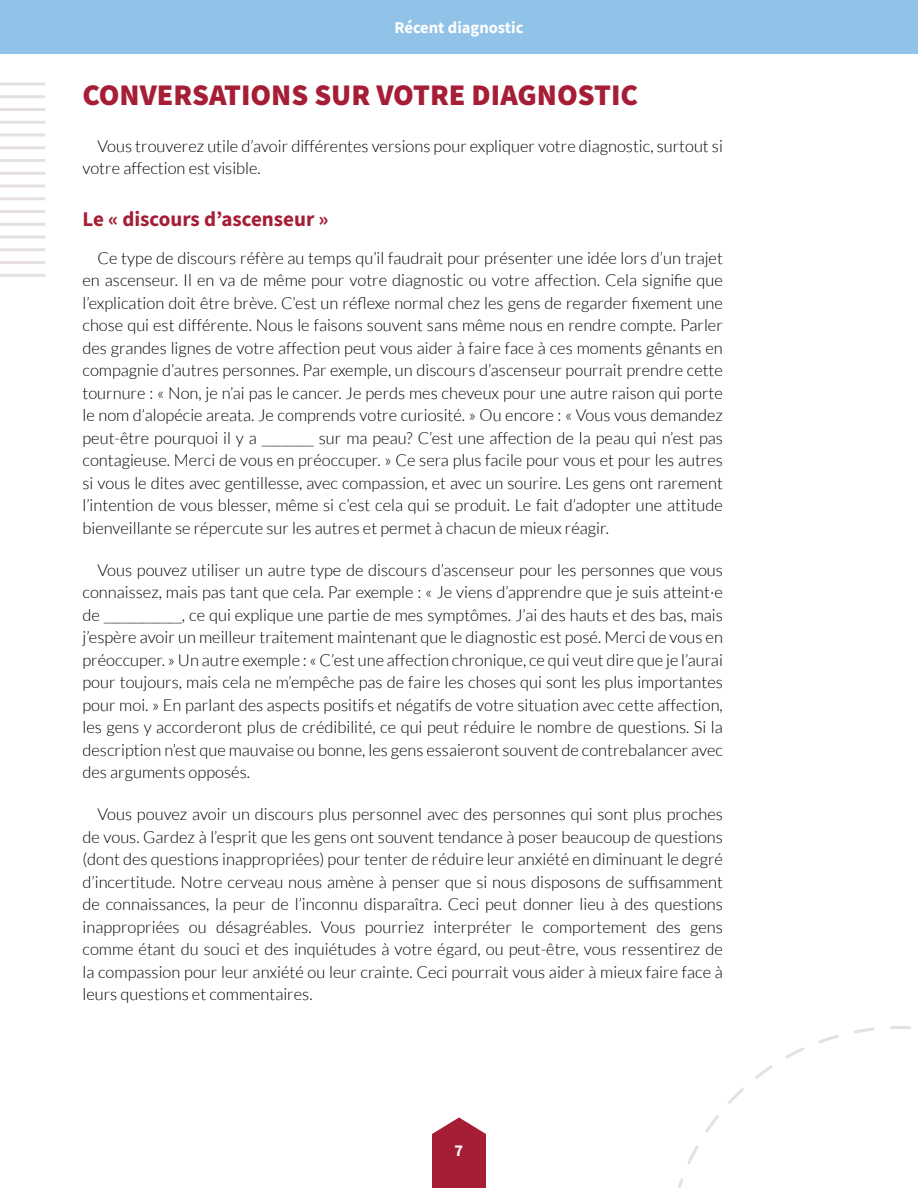
<style>
.page{position:relative;width:918px;height:1188px;background:#fff}
.page>*{position:absolute;margin:0;border:0;box-sizing:border-box;transform-origin:0 0}
.t1{font:900 30px "Source Sans Pro";color:#a61d36}
.t2{font:700 21px "Source Sans Pro";color:#a61d36}
.t3{font:300 16.5px/22.5px "Lato";color:#000;text-align:justify}
.t4{font:700 16.5px "Source Sans Pro";color:#fff}
</style>
<div class="page">
<div style="left:0;top:0;width:918px;height:54px;background:#91c2e8"></div>
<svg style="left:432px;top:1117px;width:54px;height:71px;background:#b0384e"></svg>
<hr style="left:0;top:82px;width:45px;height:4px;background:#ece7eb">
<hr style="left:0;top:95px;width:45px;height:3px;background:#e6e0e5">
<hr style="left:0;top:108px;width:45px;height:3px;background:#e6e0e5">
<hr style="left:0;top:121px;width:45px;height:3px;background:#e6e0e5">
<hr style="left:0;top:134px;width:45px;height:3px;background:#e6e0e5">
<hr style="left:0;top:146px;width:45px;height:3px;background:#e6e0e5">
<hr style="left:0;top:159px;width:45px;height:3px;background:#e6e0e5">
<hr style="left:0;top:172px;width:45px;height:3px;background:#e6e0e5">
<hr style="left:0;top:185px;width:45px;height:3px;background:#e6e0e5">
<hr style="left:0;top:197px;width:45px;height:3px;background:#e6e0e5">
<hr style="left:0;top:210px;width:45px;height:3px;background:#e6e0e5">
<hr style="left:0;top:223px;width:45px;height:3px;background:#e6e0e5">
<hr style="left:0;top:236px;width:45px;height:3px;background:#e6e0e5">
<hr style="left:0;top:248px;width:45px;height:3px;background:#e6e0e5">
<hr style="left:0;top:261px;width:45px;height:3px;background:#e6e0e5">
<hr style="left:0;top:274px;width:45px;height:3px;background:#e6e0e5">
<svg style="left:677px;top:1026px;width:234px;height:162px"></svg>
<p class="t4" style="left:395px;top:17px;width:130px">Récent diagnostic</p>
<h1 class="t1" style="left:82px;top:74px;width:557px">CONVERSATIONS SUR VOTRE DIAGNOSTIC</h1>
<p class="t3" style="left:83px;top:134px;width:642px;text-indent:15px">Vous trouverez utile d’avoir différentes versions pour expliquer votre diagnostic, surtout si votre affection est visible.</p>
<p class="t2" style="left:82px;top:205px;width:248px">Le « discours d’ascenseur »</p>
<p class="t3" style="left:83px;top:247px;width:642px;text-indent:15px">Ce type de discours réfère au temps qu’il faudrait pour présenter une idée lors d’un trajet en ascenseur. Il en va de même pour votre diagnostic ou votre affection. Cela signifie que l’explication doit être brève. C’est un réflexe normal chez les gens de regarder fixement une chose qui est différente. Nous le faisons souvent sans même nous en rendre compte. Parler des grandes lignes de votre affection peut vous aider à faire face à ces moments gênants en compagnie d’autres personnes. Par exemple, un discours d’ascenseur pourrait prendre cette tournure : « Non, je n’ai pas le cancer. Je perds mes cheveux pour une autre raison qui porte le nom d’alopécie areata. Je comprends votre curiosité. » Ou encore : « Vous vous demandez peut-être pourquoi il y a ________ sur ma peau? C’est une affection de la peau qui n’est pas contagieuse. Merci de vous en préoccuper. » Ce sera plus facile pour vous et pour les autres si vous le dites avec gentillesse, avec compassion, et avec un sourire. Les gens ont rarement l’intention de vous blesser, même si c’est cela qui se produit. Le fait d’adopter une attitude bienveillante se répercute sur les autres et permet à chacun de mieux réagir.</p>
<p class="t3" style="left:83px;top:559px;width:642px;text-indent:15px">Vous pouvez utiliser un autre type de discours d’ascenseur pour les personnes que vous connaissez, mais pas tant que cela. Par exemple : « Je viens d’apprendre que je suis atteint·e de ____________, ce qui explique une partie de mes symptômes. J’ai des hauts et des bas, mais j’espère avoir un meilleur traitement maintenant que le diagnostic est posé. Merci de vous en préoccuper. » Un autre exemple : « C’est une affection chronique, ce qui veut dire que je l’aurai pour toujours, mais cela ne m’empêche pas de faire les choses qui sont les plus importantes pour moi. » En parlant des aspects positifs et négatifs de votre situation avec cette affection, les gens y accorderont plus de crédibilité, ce qui peut réduire le nombre de questions. Si la description n’est que mauvaise ou bonne, les gens essaieront souvent de contrebalancer avec des arguments opposés.</p>
<p class="t3" style="left:83px;top:803px;width:642px;text-indent:15px">Vous pouvez avoir un discours plus personnel avec des personnes qui sont plus proches de vous. Gardez à l’esprit que les gens ont souvent tendance à poser beaucoup de questions (dont des questions inappropriées) pour tenter de réduire leur anxiété en diminuant le degré d’incertitude. Notre cerveau nous amène à penser que si nous disposons de suffisamment de connaissances, la peur de l’inconnu disparaîtra. Ceci peut donner lieu à des questions inappropriées ou désagréables. Vous pourriez interpréter le comportement des gens comme étant du souci et des inquiétudes à votre égard, ou peut-être, vous ressentirez de la compassion pour leur anxiété ou leur crainte. Ceci pourrait vous aider à mieux faire face à leurs questions et commentaires.</p>
<p class="t4" style="left:455px;top:1139px;width:10px">7</p>
</div>
